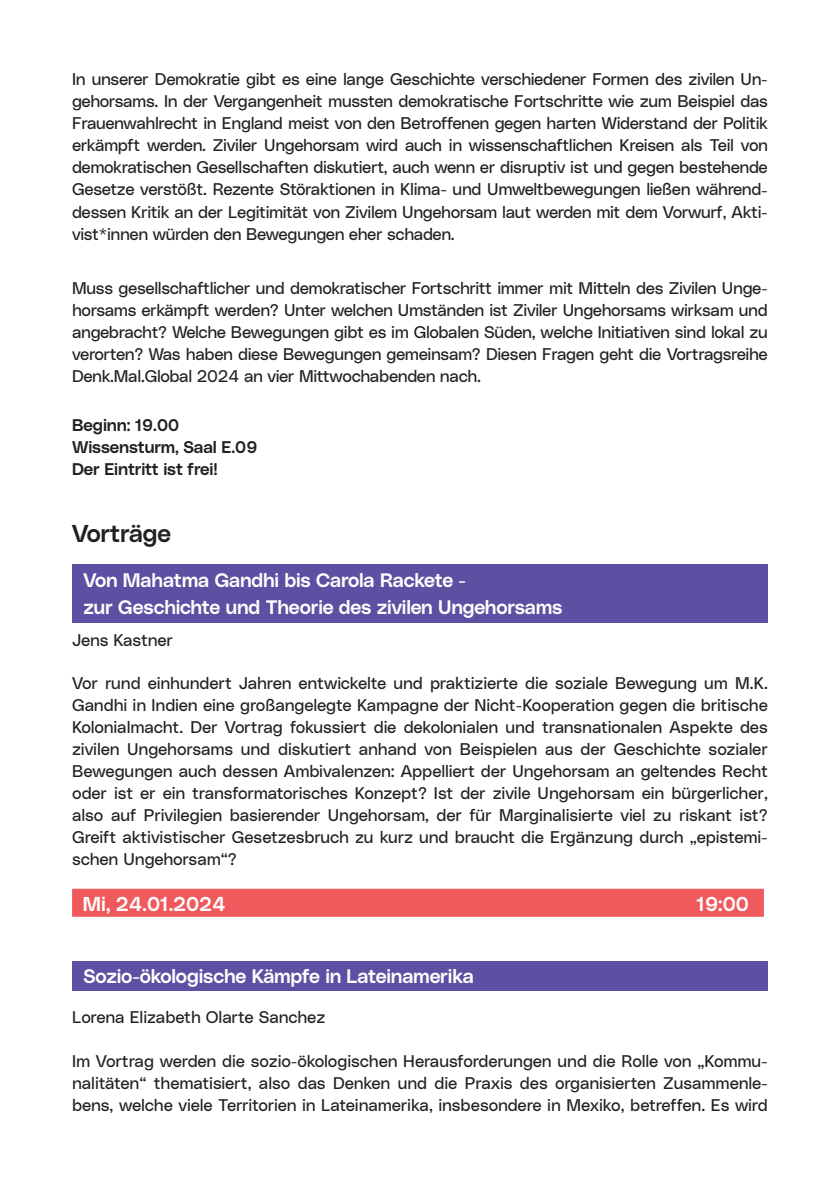
<style>
.page{position:relative;width:840px;height:1191px;background:#fff}
.page>*{position:absolute;margin:0;border:0;box-sizing:border-box;transform-origin:0 0}
.t1{font:24.2px "Lentia Nova Median";letter-spacing:-.015em;color:#221f1f}
.t2{font:20px "Lentia Nova Median";color:#fff}
.t3{font:19.4px/27.6px "Lentia Nova Median";letter-spacing:-.01em;color:#fff}
.t4{font:16.8px/22px "Lentia Nova Neutral";letter-spacing:-.015em;color:#221f1f;text-align:justify}
.t5{font:16.8px/22px "Lentia Nova Median";letter-spacing:-.01em;color:#221f1f}
</style>
<div class="page">
<div style="left:72px;top:961px;width:695px;height:30px;background:#5d4fa1"></div>
<div style="left:72px;top:564px;width:695px;height:58px;background:#5d4fa1"></div>
<div style="left:72px;top:888px;width:691px;height:28px;background:#f05a5c"></div>
<p class="t4" style="left:72px;top:69px;width:697px">In unserer Demokratie gibt es eine lange Geschichte verschiedener Formen des zivilen Un&shy;gehorsams. In der Vergangenheit mussten demokratische Fortschritte wie zum Beispiel das Frauenwahlrecht in England meist von den Betroffenen gegen harten Widerstand der Politik erkämpft werden. Ziviler Ungehorsam wird auch in wissenschaftlichen Kreisen als Teil von demokratischen Gesellschaften diskutiert, auch wenn er disruptiv ist und gegen bestehende Gesetze verstößt. Rezente Störaktionen in Klima- und Umweltbewegungen ließen während&shy;dessen Kritik an der Legitimität von Zivilem Ungehorsam laut werden mit dem Vorwurf, Akti&shy;vist*innen würden den Bewegungen eher schaden.</p>
<p class="t4" style="left:72px;top:277px;width:697px">Muss gesellschaftlicher und demokratischer Fortschritt immer mit Mitteln des Zivilen Unge&shy;horsams erkämpft werden? Unter welchen Umständen ist Ziviler Ungehorsams wirksam und angebracht? Welche Bewegungen gibt es im Globalen Süden, welche Initiativen sind lokal zu verorten? Was haben diese Bewegungen gemeinsam? Diesen Fragen geht die Vortragsreihe Denk.Mal.Global 2024 an vier Mittwochabenden nach.</p>
<p class="t5" style="left:72px;top:415px;width:187px">Beginn: 19.00<br>Wissensturm, Saal E.09<br>Der Eintritt ist frei!</p>
<h1 class="t1" style="left:72px;top:520px;width:100px">Vorträge</h1>
<p class="t3" style="left:83px;top:566px;width:480px">Von Mahatma Gandhi bis Carola Rackete -<br>zur Geschichte und Theorie des zivilen Ungehorsams</p>
<p class="t4" style="left:72px;top:629px;width:103px">Jens Kastner</p>
<p class="t4" style="left:72px;top:672px;width:697px">Vor rund einhundert Jahren entwickelte und praktizierte die soziale Bewegung um M.K.<br>Gandhi in Indien eine großangelegte Kampagne der Nicht-Kooperation gegen die britische Kolonialmacht. Der Vortrag fokussiert die dekolonialen und transnationalen Aspekte des zivilen Ungehorsams und diskutiert anhand von Beispielen aus der Geschichte sozialer Bewegungen auch dessen Ambivalenzen: Appelliert der Ungehorsam an geltendes Recht oder ist er ein transformatorisches Konzept? Ist der zivile Ungehorsam ein bürgerlicher, also auf Privilegien basierender Ungehorsam, der für Marginalisierte viel zu riskant ist?<br>Greift aktivistischer Gesetzesbruch zu kurz und braucht die Ergänzung durch „epistemi&shy;schen Ungehorsam“?</p>
<p class="t2" style="left:83px;top:893px;width:144px">Mi, 24.01.2024</p>
<p class="t2" style="left:696px;top:893px;width:54px">19:00</p>
<p class="t3" style="left:83px;top:962px;width:392px">Sozio-ökologische Kämpfe in Lateinamerika</p>
<p class="t4" style="left:72px;top:1006px;width:254px">Lorena Elizabeth Olarte Sanchez</p>
<p class="t4" style="left:72px;top:1050px;width:697px">Im Vortrag werden die sozio-ökologischen Herausforderungen und die Rolle von „Kommu&shy;nalitäten“ thematisiert, also das Denken und die Praxis des organisierten Zusammenle&shy;bens, welche viele Territorien in Lateinamerika, insbesondere in Mexiko, betreffen. Es wird</p>
</div>
